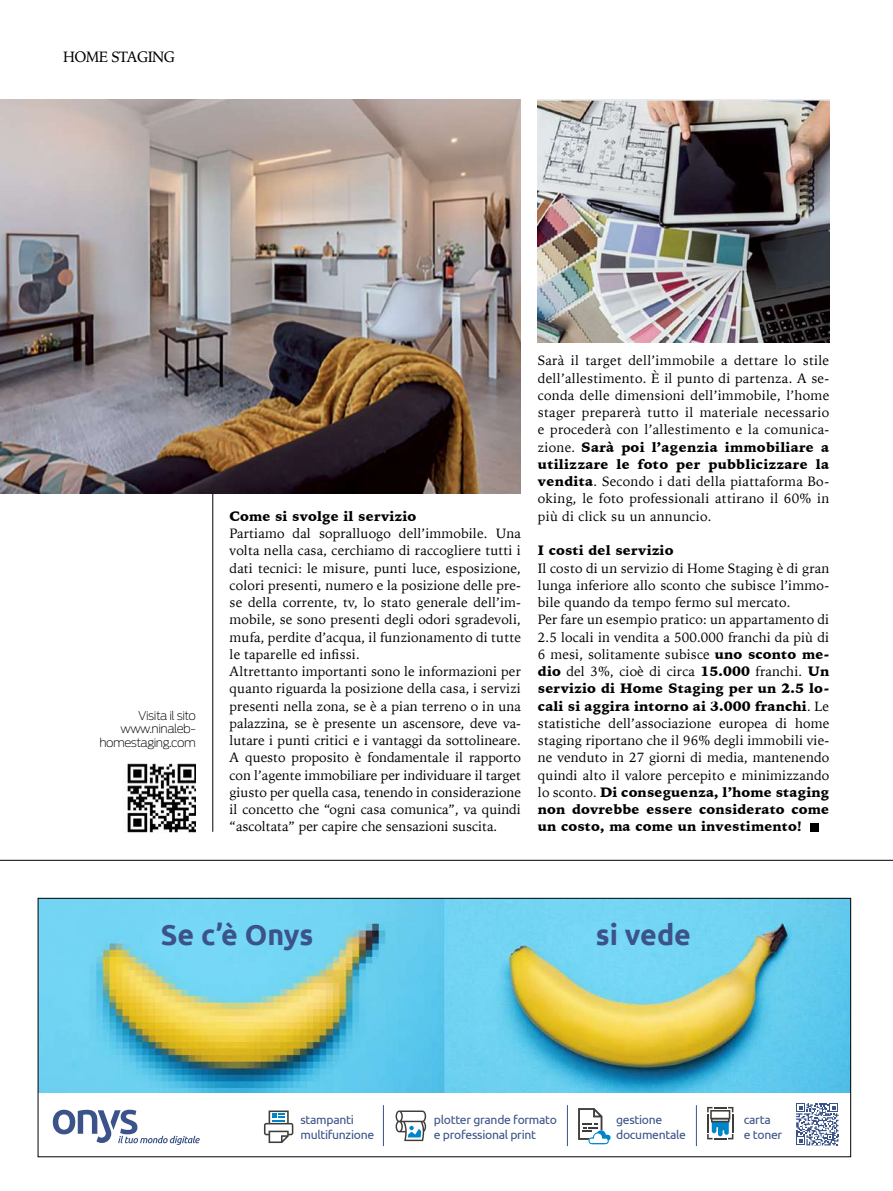
<style>
.page{position:relative;width:893px;height:1191px;background:#fff}
.page>*{position:absolute;margin:0;border:0;box-sizing:border-box;transform-origin:0 0}
.t1{font:700 28.65px "Ubuntu";color:#3b5388}
.t2{font:15px "Iowan Old Style";letter-spacing:-.04em;color:#000}
.t3{font:13.5px/17.2px "Iowan Old Style";letter-spacing:.01em;color:#000}
.t4{font:900 13.5px "Iowan Old Style";letter-spacing:.01em;color:#000}
.t5{font:12.15px/14.5px "Ubuntu";letter-spacing:-.025em;color:#3b5388}
.t6{font:200 12px/13.5px "Ford Antenna";letter-spacing:-.04em;color:#000;text-align:right}
.s1{font-weight:900}
</style>
<div class="page">
<img style="left:40px;top:900px;width:809px;height:192px">
<svg style="left:53px;top:1109px;width:147px;height:36px"></svg>
<svg style="left:396px;top:1110px;width:30px;height:31px"></svg>
<svg style="left:264px;top:1110px;width:29px;height:33px"></svg>
<svg style="left:707px;top:1106px;width:26px;height:33px"></svg>
<svg style="left:578px;top:1108px;width:33px;height:36px"></svg>
<hr style="left:383px;top:1105px;width:1px;height:41px;background:#3b5388">
<hr style="left:567px;top:1105px;width:1px;height:41px;background:#3b5388">
<hr style="left:696px;top:1105px;width:1px;height:41px;background:#3b5388">
<svg style="left:796px;top:1103px;width:42px;height:42px"></svg>
<div style="left:38px;top:898px;width:813px;height:259px;border:1px solid #000"></div>
<hr style="left:0;top:860px;width:893px;height:1px;background:#000">
<div style="left:810px;top:823px;width:8px;height:8px;background:#000"></div>
<img style="left:0;top:100px;width:521px;height:393px">
<img style="left:538px;top:99px;width:291px;height:243px">
<img style="left:127px;top:763px;width:69px;height:70px">
<hr style="left:213px;top:493px;width:1px;height:338px;background:#000">
<p class="t2" style="left:63px;top:44px;width:113px">HOME STAGING</p>
<p class="t6" style="left:99px;top:707px;width:98px">Visita il sito www.ninaleb&shy;homestaging.com</p>
<p class="t4" style="left:230px;top:507px;width:188px">Come si svolge il servizio</p>
<p class="t3" style="left:230px;top:524px;width:293px">Partiamo dal sopralluogo dell’immobile. Una volta nella casa, cerchiamo di raccogliere tutti i dati tecnici: le misure, punti luce, esposizione, colori presenti, numero e la posizione delle pre&shy;se della corrente, tv, lo stato generale dell’im&shy;mobile, se sono presenti degli odori sgradevoli, mufa, perdite d’acqua, il funzionamento di tutte le taparelle ed infissi.<br>Altrettanto importanti sono le informazioni per quanto riguarda la posizione della casa, i servizi presenti nella zona, se è a pian terreno o in una palazzina, se è presente un ascensore, deve va&shy;lutare i punti critici e i vantaggi da sottolineare.<br>A questo proposito è fondamentale il rapporto con l’agente immobiliare per individuare il target giusto per quella casa, tenendo in considerazione il concetto che “ogni casa comunica”, va quindi “ascoltata” per capire che sensazioni suscita.</p>
<p class="t3" style="left:538px;top:351px;width:293px;text-align:justify">Sarà il target dell’immobile a dettare lo stile dell’allestimento. È il punto di partenza. A se&shy;conda delle dimensioni dell’immobile, l’home stager preparerà tutto il materiale necessario e procederà con l’allestimento e la comunica&shy;zione. <span class="s1">Sarà poi l’agenzia immobiliare a utilizzare le foto per pubblicizzare la vendita</span>. Secondo i dati della piattaforma Bo&shy;oking, le foto professionali attirano il 60% in più di click su un annuncio.</p>
<p class="t4" style="left:538px;top:541px;width:137px">I costi del servizio</p>
<p class="t3" style="left:538px;top:558px;width:293px">Il costo di un servizio di Home Staging è di gran lunga inferiore allo sconto che subisce l’immo&shy;bile quando da tempo fermo sul mercato.<br>Per fare un esempio pratico: un appartamento di 2.5 locali in vendita a 500.000 franchi da più di 6 mesi, solitamente subisce <span class="s1">uno sconto me&shy;dio</span> del 3%, cioè di circa <span class="s1">15.000</span> franchi. <span class="s1">Un servizio di Home Staging per un 2.5 lo&shy;cali si aggira intorno ai 3.000 franchi</span>. Le statistiche dell’associazione europea di home staging riportano che il 96% degli immobili vie&shy;ne venduto in 27 giorni di media, mantenendo quindi alto il valore percepito e minimizzando lo sconto. <span class="s1">Di conseguenza, l’home staging non dovrebbe essere considerato come un costo, ma come un investimento!</span></p>
<h1 class="t1" style="left:161px;top:917px;width:154px">Se c’è Onys</h1>
<h1 class="t1" style="left:596px;top:917px;width:97px">si vede</h1>
<p class="t5" style="left:434px;top:1111px;width:125px">plotter grande formato e professional print</p>
<p class="t5" style="left:300px;top:1111px;width:75px">stampanti multifunzione</p>
<p class="t5" style="left:744px;top:1111px;width:40px">carta<br>e toner</p>
<p class="t5" style="left:616px;top:1111px;width:71px">gestione documentale</p>
</div>
